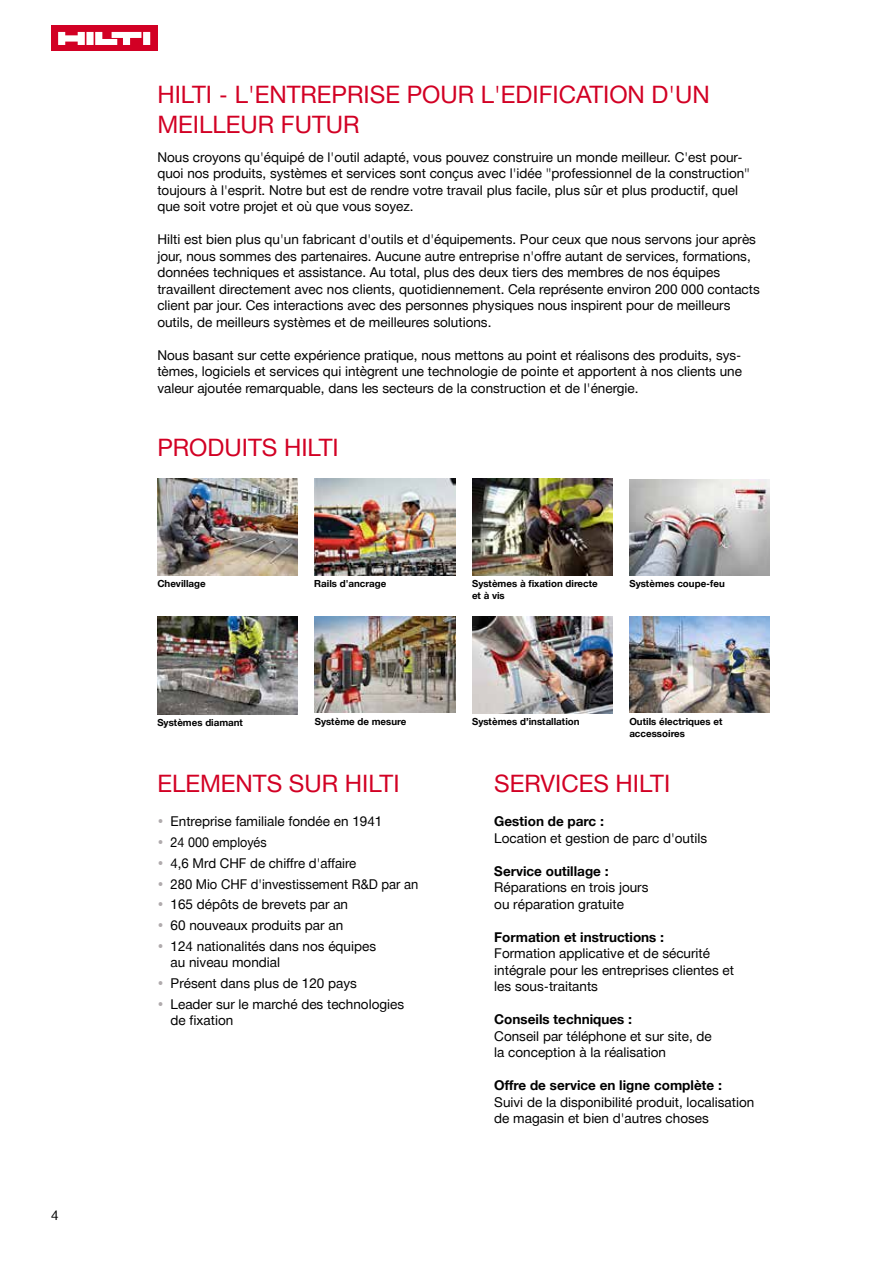
<style>
.page{position:relative;width:893px;height:1263px;background:#fff}
.page>*{position:absolute;margin:0;border:0;box-sizing:border-box;transform-origin:0 0}
.t1{font:24px/30px "Hilti";color:#d20024}
.t2{font:13.5px/16.5px "Hilti";color:#000}
.t3{font:700 13.5px "Hilti";color:#000}
.t4{font:13.5px "Hilti";color:#000;scale:.96 1}
.t5{font:13.5px "Hilti";color:#000;scale:.93 1}
.t6{font:700 9.75px/12px "Hilti";color:#000}
.s1{color:#b0abad}
</style>
<div class="page">
<div style="left:51px;top:26px;width:106px;height:25px;background:#d20024"></div>
<svg style="left:58px;top:32px;width:92px;height:13px"></svg>
<img style="left:629px;top:617px;width:141px;height:96px">
<img style="left:472px;top:479px;width:140px;height:96px">
<img style="left:157px;top:479px;width:141px;height:96px">
<img style="left:629px;top:479px;width:141px;height:96px">
<img style="left:157px;top:617px;width:141px;height:98px">
<img style="left:315px;top:617px;width:140px;height:96px">
<img style="left:472px;top:617px;width:140px;height:96px">
<img style="left:315px;top:479px;width:140px;height:96px">
<p class="t2" style="left:51px;top:1207px;width:9px">4</p>
<h1 class="t1" style="left:157px;top:79px;width:554px">HILTI - L'ENTREPRISE POUR L'EDIFICATION D'UN<br>MEILLEUR FUTUR</h1>
<p class="t2" style="left:157px;top:149px;width:594px">Nous croyons qu'équipé de l'outil adapté, vous pouvez construire un monde meilleur. C'est pour&shy;quoi nos produits, systèmes et services sont conçus avec l'idée "professionnel de la construction" toujours à l'esprit. Notre but est de rendre votre travail plus facile, plus sûr et plus productif, quel que soit votre projet et où que vous soyez.</p>
<p class="t2" style="left:157px;top:231px;width:604px">Hilti est bien plus qu'un fabricant d'outils et d'équipements. Pour ceux que nous servons jour après jour, nous sommes des partenaires. Aucune autre entreprise n'offre autant de services, formations, données techniques et assistance. Au total, plus des deux tiers des membres de nos équipes travaillent directement avec nos clients, quotidiennement. Cela représente environ 200 000 contacts client par jour. Ces interactions avec des personnes physiques nous inspirent pour de meilleurs outils, de meilleurs systèmes et de meilleures solutions.</p>
<p class="t2" style="left:157px;top:347px;width:586px;text-align:justify">Nous basant sur cette expérience pratique, nous mettons au point et réalisons des produits, sys&shy;tèmes, logiciels et services qui intègrent une technologie de pointe et apportent à nos clients une valeur ajoutée remarquable, dans les secteurs de la construction et de l'énergie.</p>
<h1 class="t1" style="left:157px;top:432px;width:183px">PRODUITS HILTI</h1>
<p class="t6" style="left:157px;top:577px;width:50px">Chevillage</p>
<p class="t6" style="left:314px;top:577px;width:74px">Rails d'ancrage</p>
<p class="t6" style="left:472px;top:578px;width:127px">Systèmes à fixation directe et à vis</p>
<p class="t6" style="left:629px;top:578px;width:97px">Systèmes coupe-feu</p>
<p class="t6" style="left:157px;top:717px;width:87px">Systèmes diamant</p>
<p class="t6" style="left:315px;top:715px;width:93px">Système de mesure</p>
<p class="t6" style="left:472px;top:715px;width:109px">Systèmes d’installation</p>
<p class="t6" style="left:629px;top:715px;width:95px">Outils électriques et accessoires</p>
<h1 class="t1" style="left:157px;top:768px;width:244px">ELEMENTS SUR HILTI</h1>
<p class="t2" style="left:157px;top:813px;width:227px"><span class="s1">•</span> Entreprise familiale fondée en 1941</p>
<p class="t5" style="left:157px;top:833px;width:119px"><span class="s1">•</span> 24 000 employés</p>
<p class="t2" style="left:157px;top:854px;width:201px"><span class="s1">•</span> 4,6 Mrd CHF de chiffre d'affaire</p>
<p class="t4" style="left:157px;top:874px;width:273px"><span class="s1">•</span> 280 Mio CHF d'investissement R&amp;D par an</p>
<p class="t2" style="left:157px;top:896px;width:192px"><span class="s1">•</span> 165 dépôts de brevets par an</p>
<p class="t2" style="left:157px;top:917px;width:187px"><span class="s1">•</span> 60 nouveaux produits par an</p>
<p class="t2" style="left:171px;top:937px;width:207px;text-indent:-13px"><span class="s1">•</span> 124 nationalités dans nos équipes au niveau mondial</p>
<p class="t2" style="left:157px;top:975px;width:201px"><span class="s1">•</span> Présent dans plus de 120 pays</p>
<p class="t2" style="left:171px;top:995px;width:235px;text-indent:-13px"><span class="s1">•</span> Leader sur le marché des technologies de fixation</p>
<h1 class="t1" style="left:494px;top:768px;width:177px">SERVICES HILTI</h1>
<p class="t3" style="left:494px;top:812px;width:111px">Gestion de parc :</p>
<p class="t2" style="left:494px;top:829px;width:214px">Location et gestion de parc d'outils</p>
<p class="t3" style="left:494px;top:861px;width:116px">Service outillage :</p>
<p class="t2" style="left:494px;top:879px;width:156px">Réparations en trois jours ou réparation gratuite</p>
<p class="t3" style="left:494px;top:927px;width:171px">Formation et instructions :</p>
<p class="t2" style="left:494px;top:945px;width:241px">Formation applicative et de sécurité intégrale pour les entreprises clientes et les sous-traitants</p>
<p class="t3" style="left:494px;top:1010px;width:139px">Conseils techniques :</p>
<p class="t2" style="left:494px;top:1027px;width:219px">Conseil par téléphone et sur site, de la conception à la réalisation</p>
<p class="t3" style="left:494px;top:1076px;width:229px">Offre de service en ligne complète :</p>
<p class="t2" style="left:494px;top:1093px;width:262px">Suivi de la disponibilité produit, localisation de magasin et bien d'autres choses</p>
</div>
